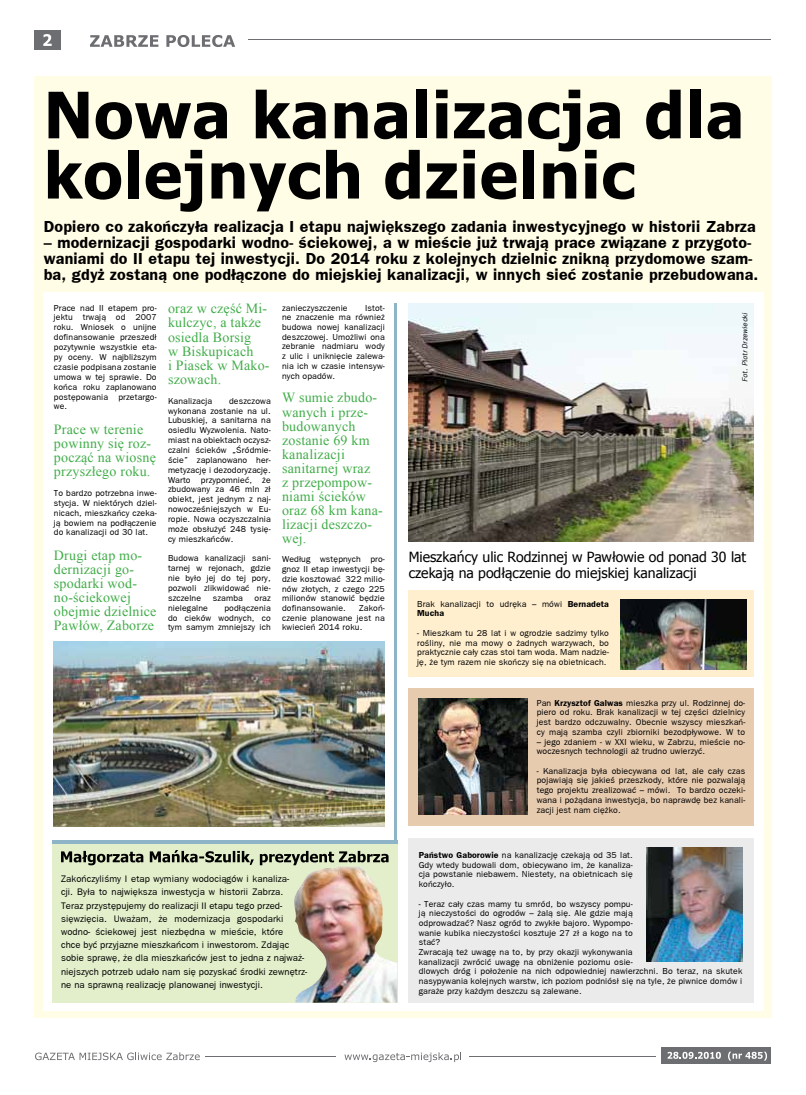
<style>
.page{position:relative;width:806px;height:1095px;background:#fff}
.page>*{position:absolute;margin:0;border:0;box-sizing:border-box;transform-origin:0 0}
.t1{font:700 64px/60.2px "Tahoma";letter-spacing:.015em;color:#000}
.t2{font:700 16px/16px "Frankfurt Gothic";letter-spacing:.015em;color:#000}
.t3{font:14px/14.2px "Times New Roman";letter-spacing:.015em;color:#41ad49}
.t4{font:14px/16px "Tahoma";color:#000}
.t5{font:9.5px/13.2px "Frankfurt Gothic";letter-spacing:.01em;color:#000}
.t6{font:8.7px/9.7px "Frankfurt Gothic";letter-spacing:.015em;color:#000;text-align:justify}
.t7{font:italic 7.5px "Frankfurt Gothic";color:#000}
.s1{font-weight:700}
</style>
<div class="page">
<div style="left:34px;top:77px;width:737px;height:941px;background:#fffde5"></div>
<div style="left:43px;top:292px;width:720px;height:718px;background:#fff"></div>
<div style="left:34px;top:30px;width:27px;height:20px;background:#6d6e71"></div>
<hr style="left:248px;top:40px;width:522px;height:1px;background:#6d6e71">
<svg style="left:43px;top:34px;width:9px;height:12px"></svg>
<svg style="left:90px;top:35px;width:68px;height:12px"></svg>
<svg style="left:166px;top:35px;width:69px;height:12px"></svg>
<svg style="left:344px;top:1052px;width:117px;height:9px"></svg>
<svg style="left:35px;top:1052px;width:165px;height:7px"></svg>
<div style="left:661px;top:1047px;width:109px;height:16px;background:#6d6e71"></div>
<svg style="left:667px;top:1051px;width:53px;height:7px"></svg>
<svg style="left:728px;top:1051px;width:38px;height:9px"></svg>
<hr style="left:468px;top:1056px;width:187px;height:1px;background:#6d6e71">
<hr style="left:205px;top:1056px;width:131px;height:1px;background:#6d6e71">
<div style="left:52px;top:841px;width:345px;height:161px;background:#e3efcb"></div>
<svg style="left:61px;top:850px;width:327px;height:15px"></svg>
<svg style="left:52px;top:839px;width:345px;height:4px"></svg>
<img style="left:294px;top:866px;width:103px;height:136px">
<img style="left:54px;top:641px;width:330px;height:185px">
<img style="left:408px;top:303px;width:345px;height:238px">
<hr style="left:394px;top:303px;width:3px;height:536px;background:#8eb4c7">
<div style="left:408px;top:688px;width:345px;height:138px;background:#e7cbaf"></div>
<img style="left:418px;top:698px;width:109px;height:116px">
<div style="left:408px;top:837px;width:345px;height:165px;background:#ebebec"></div>
<img style="left:646px;top:847px;width:95px;height:113px">
<div style="left:408px;top:590px;width:345px;height:86px;background:#ffefcf"></div>
<img style="left:620px;top:599px;width:125px;height:70px">
<h1 class="t1" style="left:44px;top:81px;width:701px">Nowa kanalizacja dla kolejnych dzielnic</h1>
<h2 class="t2" style="left:44px;top:218px;width:713px">Dopiero co zakończyła realizacja I etapu największego zadania inwestycyjnego w historii Zabrza</h2>
<p class="t2" style="left:44px;top:234px;width:715px">– modernizacji gospodarki wodno- ściekowej, a w mieście już trwają prace związane z przygoto&shy;waniami do II etapu tej inwestycji. Do 2014 roku z kolejnych dzielnic znikną przydomowe szam&shy;ba, gdyż zostaną one podłączone do miejskiej kanalizacji, w innych sieć zostanie przebudowana.</p>
<p class="t6" style="left:54px;top:302px;width:104px">Prace nad II etapem pro&shy;jektu trwają od 2007 roku. Wniosek o unijne dofinansowanie przeszedł pozytywnie wszystkie eta&shy;py oceny. W najbliższym czasie podpisana zostanie umowa w tej sprawie. Do końca roku zaplanowano postępowania przetargo&shy;we.</p>
<h3 class="t3" style="left:54px;top:421px;width:103px">Prace w terenie powinny się roz&shy;począć na wiosnę przyszłego roku.</h3>
<p class="t6" style="left:54px;top:488px;width:104px">To bardzo potrzebna inwe&shy;stycja. W niektórych dziel&shy;nicach, mieszkańcy czeka&shy;ją bowiem na podłączenie do kanalizacji od 30 lat.</p>
<h3 class="t3" style="left:54px;top:547px;width:104px">Drugi etap mo&shy;dernizacji go&shy;spodarki wod&shy;no-ściekowej obejmie dzielnice<br>Pawłów, Zaborze</h3>
<h3 class="t3" style="left:168px;top:301px;width:103px">oraz w część Mi&shy;kulczyc, a także osiedla Borsig<br>w Biskupicach<br>i Piasek w Mako&shy;szowach.</h3>
<p class="t6" style="left:168px;top:396px;width:46px">Kanalizacja</p>
<p class="t6" style="left:168px;top:396px;width:104px;text-indent:61px">deszczowa wykonana zostanie na ul.<br>Lubuskiej, a sanitarna na osiedlu Wyzwolenia. Nato&shy;miast na obiektach oczysz&shy;czalni ścieków „Śródmie&shy;ście” zaplanowano her&shy;metyzację i dezodoryzację.<br>Warto przypomnieć, że zbudowany za 46 mln zł obiekt, jest jednym z naj&shy;nowocześniejszych w Eu&shy;ropie. Nowa oczyszczalnia może obsłużyć 248 tysię&shy;cy mieszkańców.</p>
<p class="t6" style="left:168px;top:553px;width:104px">Budowa kanalizacji sani&shy;tarnej w rejonach, gdzie nie było jej do tej pory, pozwoli zlikwidować nie&shy;szczelne</p>
<p class="t6" style="left:213px;top:593px;width:32px">szamba</p>
<p class="t6" style="left:254px;top:593px;width:18px">oraz</p>
<p class="t6" style="left:168px;top:602px;width:104px;text-indent:56px">podłączenia do cieków wodnych, co tym samym zmniejszy ich</p>
<p class="t6" style="left:168px;top:602px;width:41px">nielegalne</p>
<p class="t6" style="left:282px;top:302px;width:104px;text-indent:83px">Istot&shy;ne znaczenie ma również budowa nowej kanalizacji deszczowej. Umożliwi ona zebranie nadmiaru wody z ulic i uniknięcie zalewa&shy;nia ich w czasie intensyw&shy;nych opadów.</p>
<h3 class="t3" style="left:282px;top:390px;width:102px">W sumie zbudo&shy;wanych i prze&shy;budowanych zostanie 69 km kanalizacji sanitarnej wraz<br>z przepompow&shy;niami ścieków oraz 68 km kana&shy;lizacji deszczo&shy;wej.</h3>
<p class="t6" style="left:282px;top:554px;width:104px">Według wstępnych pro&shy;gnoz II etap inwestycji bę&shy;dzie kosztować 322 milio&shy;nów złotych, z czego 225 milionów stanowić będzie dofinansowanie.</p>
<p class="t6" style="left:282px;top:302px;width:67px">zanieczyszczenie</p>
<p class="t6" style="left:282px;top:603px;width:104px;text-indent:77px">Zakoń&shy;czenie planowane jest na kwiecień 2014 roku.</p>
<p class="t5" style="left:61px;top:872px;width:248px">Zakończyliśmy I etap wymiany wodociągów i kanaliza-<br>cji. Była to największa inwestycja w historii Zabrza.<br>Teraz przystępujemy do realizacji II etapu tego przed&shy;sięwzięcia. Uważam, że modernizacja gospodarki wodno- ściekowej jest niezbędna w mieście, które<br>chce być przyjazne mieszkańcom i inwestorom. Zdając sobie sprawę, że dla mieszkańców jest to jedna z najważ&shy;niejszych potrzeb udało nam się pozyskać środki zewnętrz&shy;ne na sprawną realizację planowanej inwestycji.</p>
<p class="t7" style="left:740px;top:381px;width:70px;rotate:-90deg">Fot. Piotr Drzewiecki</p>
<h3 class="t4" style="left:408px;top:548px;width:339px">Mieszkańcy ulic Rodzinnej w Pawłowie od ponad 30 lat czekają na podłączenie do miejskiej kanalizacji</h3>
<p class="t6" style="left:417px;top:598px;width:193px">Brak kanalizacji to udręka – mówi <span class="s1">Bernadeta<br>Mucha</span></p>
<p class="t6" style="left:417px;top:627px;width:193px">- Mieszkam tu 28 lat i w ogrodzie sadzimy tylko rośliny, nie ma mowy o żadnych warzywach, bo praktycznie cały czas stoi tam woda. Mam nadzie&shy;ję, że tym razem nie skończy się na obietnicach.</p>
<p class="t6" style="left:536px;top:697px;width:210px">Pan <span class="s1">Krzysztof Galwas</span> mieszka przy ul. Rodzinnej do&shy;piero od roku. Brak kanalizacji w tej części dzielnicy jest bardzo odczuwalny. Obecnie wszyscy mieszkań&shy;cy mają szamba czyli zbiorniki bezodpływowe. W to</p>
<p class="t6" style="left:536px;top:736px;width:210px">– jego zdaniem - w XXI wieku, w Zabrzu, mieście no&shy;woczesnych technologii aż trudno uwierzyć.</p>
<p class="t6" style="left:536px;top:765px;width:210px">- Kanalizacja była obiecywana od lat, ale cały czas pojawiają się jakieś przeszkody, które nie pozwalają tego projektu zrealizować – mówi. To bardzo oczeki&shy;wana i pożądana inwestycja, bo naprawdę bez kanali&shy;zacji jest nam ciężko.</p>
<p class="t6" style="left:418px;top:849px;width:215px"><span class="s1">Państwo Gaborowie</span> na kanalizację czekają od 35 lat.<br>Gdy wtedy budowali dom, obiecywano im, że kanaliza&shy;cja powstanie niebawem. Niestety, na obietnicach się kończyło.</p>
<p class="t6" style="left:418px;top:898px;width:325px;text-align:left">- Teraz cały czas mamy tu smród, bo wszyscy pompu-<br>ją nieczystości do ogrodów – żalą się. Ale gdzie mają<br>odprowadzać? Nasz ogród to zwykłe bajoro. Wypompo-<br>wanie kubika nieczystości kosztuje 27 zł a kogo na to<br>stać?<br>Zwracają też uwagę na to, by przy okazji wykonywania<br>kanalizacji zwrócić uwagę na obniżenie poziomu osie-<br>dlowych dróg i położenie na nich odpowiedniej nawierzchni. Bo teraz, na skutek nasypywania kolejnych warstw, ich poziom podniósł się na tyle, że piwnice domów i garaże przy każdym deszczu są zalewane.</p>
</div>
